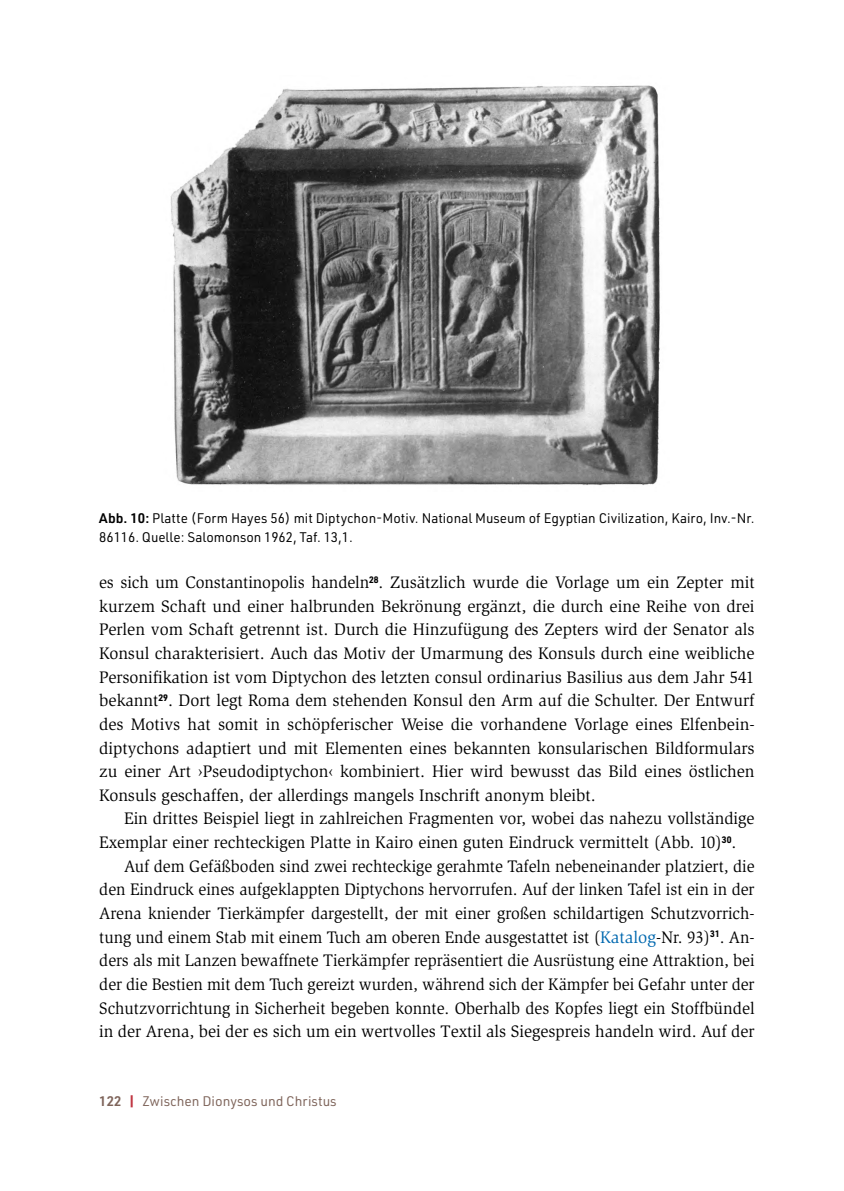
<style>
.page{position:relative;width:844px;height:1191px;background:#fff}
.page>*{position:absolute;margin:0;border:0;box-sizing:border-box;transform-origin:0 0}
.KUP_6__Fließtext{font:17.15px/23.6px "Slimbach Std";color:#000;text-align:justify;scale:.96 1}
.KUP_6__Fließtext-2{font:17.15px/23.6px "Slimbach Std";color:#000;text-align:justify;scale:.95 1}
.KUP_6__Fließtext-3{font:17.15px/23.6px "Slimbach Std";color:#000}
.KUP_7__Bildunterschr{font:13.65px/18.9px "URWDIN";color:#000}
.t1{font:13.65px "URWDIN";color:#7e645a}
.s1{font-weight:600}
.s2{color:#0068af}
.s3{font-weight:900;color:#c03743}
</style>
<div class="page">
<img style="left:170px;top:85px;width:490px;height:400px">
<p class="KUP_7__Bildunterschr" style="left:99px;top:508px;width:656px"><span class="s1">Abb. 10:</span> Platte (Form Hayes 56) mit Diptychon-Motiv. National Museum of Egyptian Civilization, Kairo, Inv.-Nr.<br>86116. Quelle: Salomonson 1962, Taf. 13,1.</p>
<p class="KUP_6__Fließtext" style="left:99px;top:570px;width:684px">es sich um Constantinopolis handeln<sup>28</sup>. Zusätzlich wurde die Vorlage um ein Zepter mit kurzem Schaft und einer halbrunden Bekrönung ergänzt, die durch eine Reihe von drei Perlen vom Schaft getrennt ist. Durch die Hinzufügung des Zepters wird der Senator als Konsul charakterisiert. Auch das Motiv der Umarmung des Konsuls durch eine weibliche Personifikation ist vom Diptychon des letzten consul ordinarius Basilius aus dem Jahr 541 bekannt<sup>29</sup>. Dort legt Roma dem stehenden Konsul den Arm auf die Schulter. Der Entwurf des Motivs hat somit in schöpferischer Weise die vorhandene Vorlage eines Elfenbein&shy;diptychons adaptiert und mit Elementen eines bekannten konsularischen Bildformulars zu einer Art ›Pseudodiptychon‹ kombiniert. Hier wird bewusst das Bild eines östlichen Konsuls geschaffen, der allerdings mangels Inschrift anonym bleibt.</p>
<p class="KUP_6__Fließtext-3" style="left:99px;top:807px;width:656px;text-indent:25px">Ein drittes Beispiel liegt in zahlreichen Fragmenten vor, wobei das nahezu vollständige<br>Exemplar einer rechteckigen Platte in Kairo einen guten Eindruck vermittelt (Abb. 10)<sup>30</sup>.</p>
<p class="KUP_6__Fließtext-2" style="left:99px;top:854px;width:691px;text-indent:25px">Auf dem Gefäßboden sind zwei rechteckige gerahmte Tafeln nebeneinander platziert, die den Eindruck eines aufgeklappten Diptychons hervorrufen. Auf der linken Tafel ist ein in der Arena kniender Tierkämpfer dargestellt, der mit einer großen schildartigen Schutzvorrich&shy;tung und einem Stab mit einem Tuch am oberen Ende ausgestattet ist (<span class="s2">Katalog</span>-Nr. 93)<sup>31</sup>. An&shy;ders als mit Lanzen bewaffnete Tierkämpfer repräsentiert die Ausrüstung eine Attraktion, bei der die Bestien mit dem Tuch gereizt wurden, während sich der Kämpfer bei Gefahr unter der Schutzvorrichtung in Sicherheit begeben konnte. Oberhalb des Kopfes liegt ein Stoffbündel in der Arena, bei der es sich um ein wertvolles Textil als Siegespreis handeln wird. Auf der</p>
<p class="t1" style="left:99px;top:1092px;width:239px"><span class="s1">122</span> <span class="s3">|</span> Zwischen Dionysos und Christus</p>
</div>
